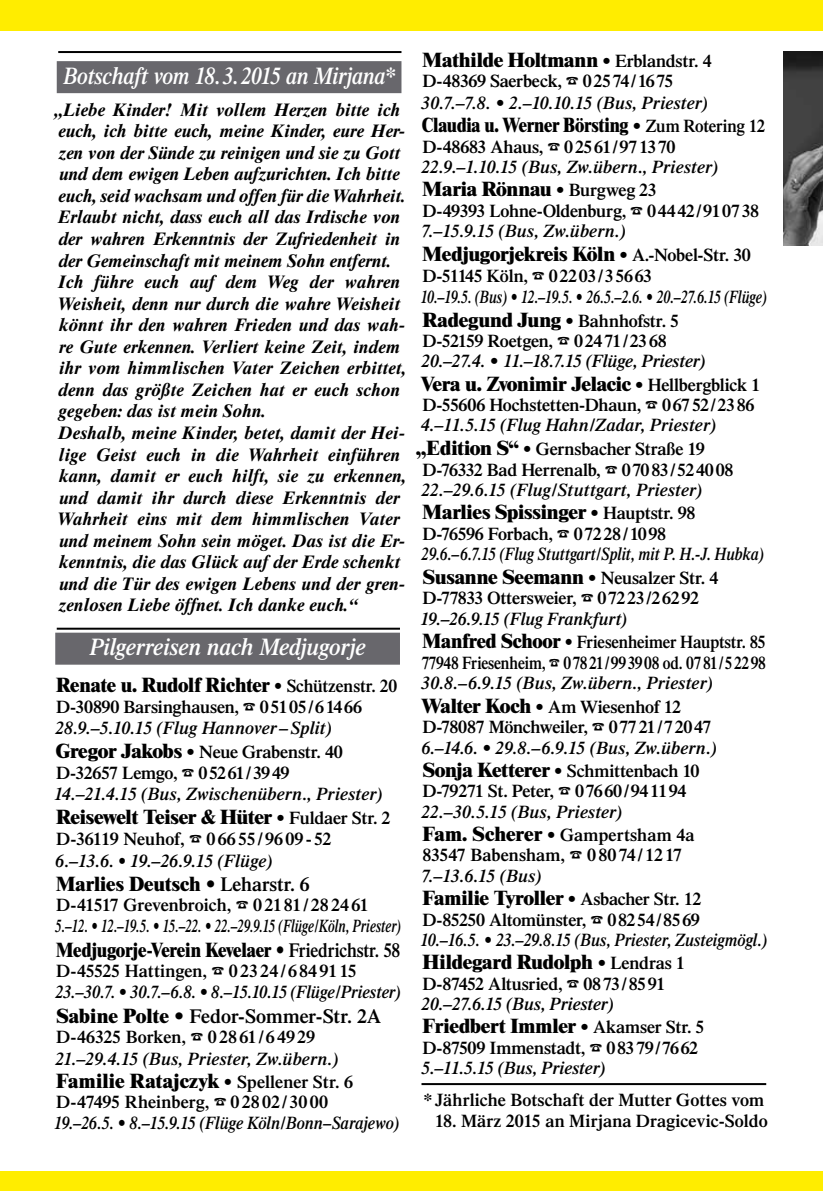
<style>
.page{position:relative;width:823px;height:1191px;background:#fff}
.page>*{position:absolute;margin:0;border:0;box-sizing:border-box;transform-origin:0 0}
.t1{font:italic 600 24px "Times";letter-spacing:-.015em;color:#fff;scale:.9 1}
.t2{font:italic 600 24px "Times";letter-spacing:-.015em;color:#fff;scale:.96 1}
.t3{font:800 20px "Times";letter-spacing:-.015em;color:#000}
.t4{font:800 20px "Times";letter-spacing:-.015em;color:#000;scale:.88 1}
.t5{font:800 20px "Times";letter-spacing:-.015em;color:#000;scale:.86 1}
.t6{font:600 20px "Times";letter-spacing:-.005em;color:#000}
.t7{font:800 20px "Times";letter-spacing:.01em;color:#000}
.t8{font:italic 700 18px/21.6px "Times Ten";color:#000;scale:.96 1}
.t9{font:italic 600 18px/23.2px "Times";color:#000}
.t10{font:600 18px/20.4px "Times";letter-spacing:-.01em;color:#000}
.t11{font:italic 600 18px "Times";color:#000;scale:.91 1}
.t12{font:italic 600 18px/23.4px "Times";color:#000;scale:.86 1}
.t13{font:italic 600 18px/21px "Times";color:#000;scale:.79 1}
.t14{font:italic 600 18px "Times";color:#000;scale:.74 1}
.t15{font:italic 600 18px "Times";color:#000;scale:.93 1}
.t16{font:600 18px "Times";letter-spacing:-.01em;color:#000;scale:.86 1}
.s1{font-weight:600;font-size:18px}
.s2{font-weight:800;font-style:normal;font-size:20px}
.s3{font-style:normal}
.s4{font-weight:600}
.s5{font-weight:800}
.s6{font-weight:800;font-size:20px}
</style>
<div class="page">
<div style="left:0;top:0;width:822px;height:30px;background:#ffed00"></div>
<div style="left:0;top:1171px;width:822px;height:20px;background:#ffed00"></div>
<div style="left:55px;top:632px;width:345px;height:32px;background:#68676c"></div>
<hr style="left:57px;top:627px;width:343px;height:2px;background:#000">
<div style="left:57px;top:61px;width:344px;height:32px;background:#68676c"></div>
<hr style="left:58px;top:51px;width:343px;height:2px;background:#000">
<img style="left:783px;top:51px;width:39px;height:194px">
<hr style="left:421px;top:1083px;width:344px;height:2px;background:#000">
<h1 class="t1" style="left:63px;top:62px;width:370px">Botschaft vom 18.3.2015 an Mirjana*</h1>
<p class="t8" style="left:54px;top:98px;width:368px">„Liebe Kinder! Mit vollem Herzen bitte ich euch, ich bitte euch, meine Kinder, eure Her&shy;zen von der Sünde zu reinigen und sie zu Gott und dem ewigen Leben aufzurichten. Ich bitte euch, seid wachsam und offen für die Wahrheit.<br>Erlaubt nicht, dass euch all das Irdische von der wahren Erkenntnis der Zufriedenheit in der Gemeinschaft mit meinem Sohn entfernt.<br>Ich führe euch auf dem Weg der wahren Weisheit, denn nur durch die wahre Weisheit könnt ihr den wahren Frieden und das wah&shy;re Gute erkennen. Verliert keine Zeit, indem ihr vom himmlischen Vater Zeichen erbittet, denn das größte Zeichen hat er euch schon gegeben: das ist mein Sohn.<br>Deshalb, meine Kinder, betet, damit der Hei&shy;lige Geist euch in die Wahrheit einführen kann, damit er euch hilft, sie zu erkennen, und damit ihr durch diese Erkenntnis der Wahrheit eins mit dem himmlischen Vater und meinem Sohn sein möget. Das ist die Er&shy;kenntnis, die das Glück auf der Erde schenkt und die Tür des ewigen Lebens und der gren&shy;zenlosen Liebe öffnet. Ich danke euch.“</p>
<h1 class="t2" style="left:89px;top:633px;width:289px">Pilgerreisen nach Medjugorje</h1>
<p class="t3" style="left:56px;top:673px;width:342px">Renate u. Rudolf Richter <span class="s1">• Schützenstr. 20</span></p>
<p class="t10" style="left:56px;top:696px;width:307px">D-30890 Barsinghausen, 05105/61466</p>
<p class="t9" style="left:55px;top:716px;width:289px;line-height:23.8px">28.9.–5.10.15 (Flug Hannover –Split)<br><span class="s2">Gregor Jakobs</span> <span class="s3">• Neue Grabenstr. 40</span></p>
<p class="t10" style="left:56px;top:762px;width:235px">D-32657 Lemgo, 05261/3949</p>
<p class="t9" style="left:54px;top:782px;width:330px">14.–21.4.15 (Bus, Zwischenübern., Priester)</p>
<p class="t3" style="left:56px;top:804px;width:335px">Reisewelt Teiser &amp; Hüter <span class="s1">• Fuldaer Str. 2</span></p>
<p class="t10" style="left:56px;top:828px;width:276px">D-36119 Neuhof, 0 6655 /96 09- 52</p>
<p class="t9" style="left:55px;top:848px;width:218px">6.–13.6. • 19.–26.9.15 (Flüge)</p>
<p class="t3" style="left:56px;top:871px;width:254px">Marlies Deutsch • <span class="s4">Leharstr. 6</span></p>
<p class="t10" style="left:56px;top:894px;width:313px">D-41517 Grevenbroich, 021 81 /28 24 61</p>
<p class="t14" style="left:55px;top:916px;width:468px">5.–12. • 12.–19.5. • 15.–22. • 22.–29.9.15 (Flüge/Köln, Priester)</p>
<p class="t4" style="left:56px;top:937px;width:392px">Medjugorje-Verein Kevelaer • <span class="s4">Friedrichstr. 58</span></p>
<p class="t10" style="left:56px;top:960px;width:302px">D-45525 Hattingen, 0 2324/684 9115</p>
<p class="t15" style="left:55px;top:981px;width:373px">23.–30.7. • 30.7.–6.8. • 8.–15.10.15 (Flüge/Priester)</p>
<p class="t6" style="left:56px;top:1004px;width:326px"><span class="s5">Sabine Polte •</span> Fedor-Sommer-Str. 2A</p>
<p class="t10" style="left:56px;top:1026px;width:260px">D-46325 Borken, 0 28 61/64929</p>
<p class="t9" style="left:55px;top:1046px;width:285px">21.–29.4.15 (Bus, Priester, Zw.übern.)</p>
<p class="t7" style="left:56px;top:1068px;width:298px">Familie Ratajczyk <span class="s1">• Spellener Str. 6</span></p>
<p class="t10" style="left:56px;top:1091px;width:273px">D-47495 Rheinberg, 0 28 02 /3000</p>
<p class="t11" style="left:54px;top:1112px;width:380px">19.–26.5. • 8.–15.9.15 (Flüge Köln/Bonn–Sarajewo)</p>
<p class="t3" style="left:422px;top:47px;width:290px">Mathilde Holtmann <span class="s1">• Erblandstr. 4</span></p>
<p class="t10" style="left:422px;top:70px;width:252px">D-48369 Saerbeck, 02574/1675</p>
<p class="t9" style="left:421px;top:91px;width:288px">30.7.–7.8. • 2.–10.10.15 (Bus, Priester)</p>
<p class="t5" style="left:421px;top:113px;width:400px">Claudia u. Werner Börsting <span class="s1">• Zum Rotering 12</span></p>
<p class="t10" style="left:422px;top:136px;width:254px">D-48683 Ahaus, 02561/971370</p>
<p class="t9" style="left:421px;top:155px;width:298px">22.9.–1.10.15 (Bus, Zw.übern., Priester)</p>
<p class="t3" style="left:422px;top:177px;width:236px">Maria Rönnau <span class="s1">• Burgweg 23</span></p>
<p class="t10" style="left:422px;top:200px;width:338px">D-49393 Lohne-Oldenburg, 04442/910738</p>
<p class="t9" style="left:421px;top:220px;width:206px">7.–15.9.15 (Bus, Zw.übern.)</p>
<p class="t3" style="left:422px;top:242px;width:330px">Medjugorjekreis Köln <span class="s1">• A.-Nobel-Str. 30</span></p>
<p class="t13" style="left:420px;top:265px;width:440px"><span class="s3">D-51145 Köln, 02203/35663<br></span>10.–19.5. (Bus) • 12.–19.5. <span class="s3">•</span> 26.5.–2.6. <span class="s3">•</span> 20.–27.6.15 (Flüge)</p>
<p class="t10" style="left:422px;top:310px;width:258px"><span class="s6">Radegund Jung</span> • Bahnhofstr. 5<br>D-52159 Roetgen, 02471/2368</p>
<p class="t9" style="left:421px;top:349px;width:285px">20.–27.4. • 11.–18.7.15 (Flüge, Priester)</p>
<p class="t3" style="left:421px;top:371px;width:340px">Vera u. Zvonimir Jelacic <span class="s1">• Hellbergblick 1</span></p>
<p class="t10" style="left:422px;top:394px;width:333px">D-55606 Hochstetten-Dhaun, 06752/2386</p>
<p class="t9" style="left:416px;top:413px;width:301px">4.–11.5.15 (Flug Hahn/Zadar, Priester) <span class="s2">„Edition S“</span> <span class="s3">• Gernsbacher Straße 19</span></p>
<p class="t10" style="left:422px;top:459px;width:312px">D-76332 Bad Herrenalb, 07083/524008</p>
<p class="t9" style="left:421px;top:478px;width:282px">22.–29.6.15 (Flug/Stuttgart, Priester)</p>
<p class="t3" style="left:422px;top:500px;width:274px">Marlies Spissinger <span class="s1">• Hauptstr. 98</span></p>
<p class="t10" style="left:422px;top:523px;width:245px">D-76596 Forbach, 07228/1098</p>
<p class="t12" style="left:421px;top:542px;width:400px">29.6.–6.7.15 (Flug Stuttgart/Split, mit P. H.-J. Hubka)<br><span class="s2">Susanne Seemann</span> <span class="s3">• Neusalzer Str. 4</span></p>
<p class="t10" style="left:422px;top:587px;width:278px">D-77833 Ottersweier, 07223/26292</p>
<p class="t9" style="left:420px;top:607px;width:347px">19.–26.9.15 (Flug Frankfurt)<br><span class="s2">Manfred Schoor</span> <span class="s3">• Friesenheimer Hauptstr. 85</span></p>
<p class="t16" style="left:421px;top:651px;width:401px">77948 Friesenheim, 07821/993908 od. 0781/52298</p>
<p class="t9" style="left:421px;top:671px;width:293px">30.8.–6.9.15 (Bus, Zw.übern., Priester)<br><span class="s2">Walter Koch</span> <span class="s3">• Am Wiesenhof 12</span></p>
<p class="t10" style="left:422px;top:716px;width:290px">D-78087 Mönchweiler, 07721/72047</p>
<p class="t9" style="left:421px;top:736px;width:297px">6.–14.6. • 29.8.–6.9.15 (Bus, Zw.übern.)<br><span class="s2">Sonja Ketterer</span> <span class="s3">• Schmittenbach 10</span></p>
<p class="t10" style="left:422px;top:780px;width:265px">D-79271 St. Peter, 07660/941194</p>
<p class="t9" style="left:421px;top:800px;width:274px">22.–30.5.15 (Bus, Priester)<br><span class="s2">Fam. Scherer</span> <span class="s3">• Gampertsham 4a</span></p>
<p class="t10" style="left:422px;top:845px;width:261px">83547 Babensham, 0 80 74/1217</p>
<p class="t9" style="left:421px;top:864px;width:122px">7.–13.6.15 (Bus)</p>
<p class="t3" style="left:422px;top:886px;width:280px">Familie Tyroller <span class="s1">• Asbacher Str. 12</span></p>
<p class="t10" style="left:422px;top:909px;width:279px">D-85250 Altomünster, 08254/8569</p>
<p class="t11" style="left:420px;top:929px;width:382px">10.–16.5. • 23.–29.8.15 (Bus, Priester, Zusteigmögl.)</p>
<p class="t3" style="left:422px;top:950px;width:263px">Hildegard Rudolph <span class="s1">• Lendras 1</span></p>
<p class="t10" style="left:422px;top:973px;width:244px">D-87452 Altusried, 0873/8591</p>
<p class="t9" style="left:421px;top:992px;width:194px">20.–27.6.15 (Bus, Priester)</p>
<p class="t3" style="left:422px;top:1014px;width:283px">Friedbert Immler <span class="s1">• Akamser Str. 5</span></p>
<p class="t10" style="left:422px;top:1037px;width:277px">D-87509 Immenstadt, 08379/7662</p>
<p class="t9" style="left:421px;top:1056px;width:185px">5.–11.5.15 (Bus, Priester)</p>
<p class="t10" style="left:423px;top:1089px;width:342px">* Jährliche Botschaft der Mutter Gottes vom</p>
<p class="t10" style="left:434px;top:1110px;width:334px">18. März 2015 an Mirjana Dragicevic-Soldo</p>
</div>
